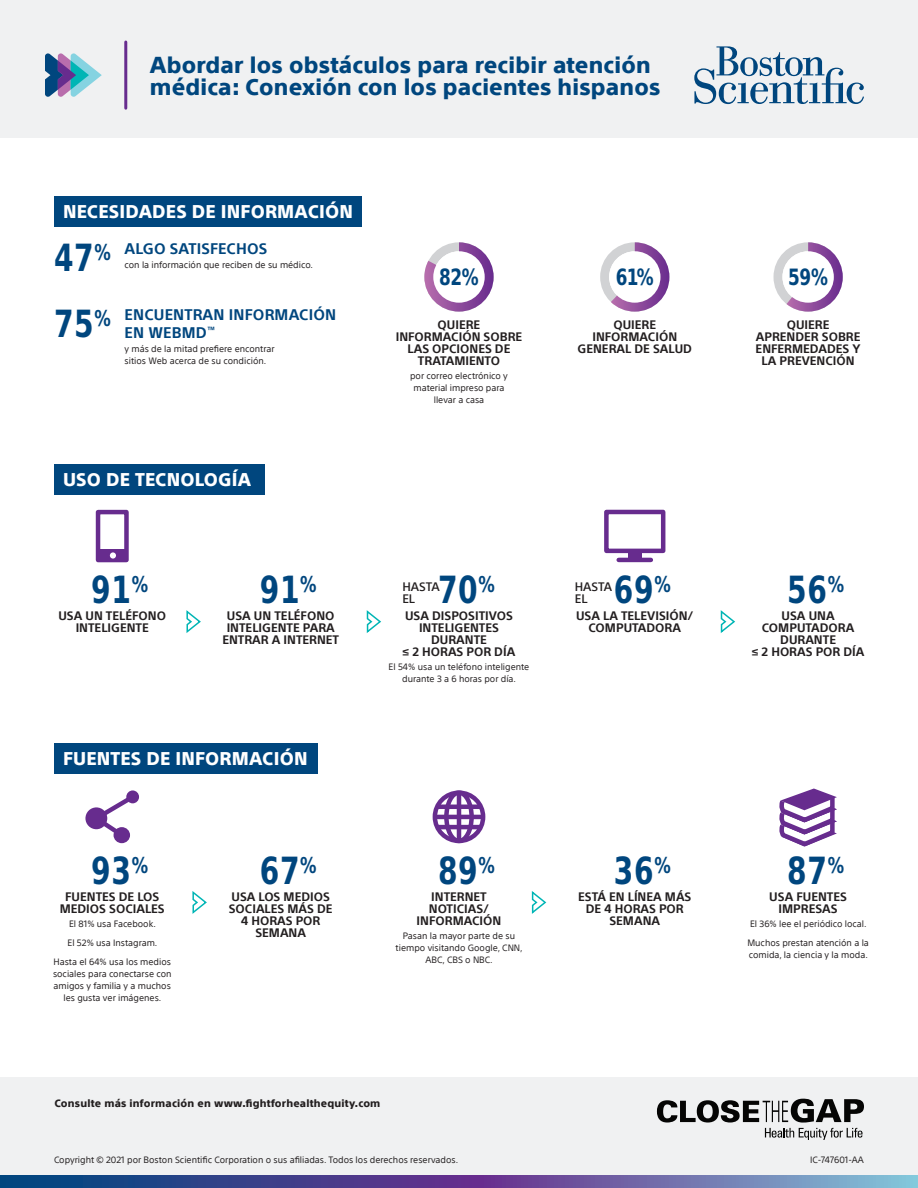
<style>
.page{position:relative;width:918px;height:1188px;background:#fff}
.page>*{position:absolute;margin:0;border:0;box-sizing:border-box;transform-origin:0 0}
.t1{font:700 37.5px "TT Slug OTF";letter-spacing:.02em;color:#00467e}
.t2{font:800 22.5px/22.5px "SST";letter-spacing:.01em;color:#00467e}
.t3{font:700 22.5px "TT Slug OTF";color:#00467e}
.t4{font:700 21.9px "TT Slug OTF";color:#00467e}
.t5{font:800 18px "SST";letter-spacing:.01em;color:#fff}
.t6{font:700 15px "SST";letter-spacing:.01em;color:#00467e}
.t7{font:700 12px/12px "SST";color:#231f20;text-align:center}
.t8{font:500 12px "SST";color:#231f20}
.t9{font:800 10.5px "SST";letter-spacing:.02em;color:#231f20}
.t10{font:9px/12px "SST";color:#231f20;text-align:center}
</style>
<div class="page">
<div style="left:600px;top:242px;width:69px;height:70px;border:9px solid #d1d2d4;border-radius:50%"></div>
<svg style="left:611px;top:242px;width:58px;height:70px"></svg>
<div style="left:609px;top:251px;width:51px;height:52px;background:#fff;border-radius:50%"></div>
<div style="left:774px;top:242px;width:69px;height:70px;border:9px solid #d1d2d4;border-radius:50%"></div>
<svg style="left:787px;top:242px;width:56px;height:70px"></svg>
<div style="left:782px;top:251px;width:52px;height:52px;background:#fff;border-radius:50%"></div>
<div style="left:0;top:1078px;width:918px;height:110px;background:#f0f1f2"></div>
<svg style="left:657px;top:1099px;width:207px;height:41px"></svg>
<div style="left:0;top:0;width:918px;height:137px;background:#f0f1f2"></div>
<svg style="left:694px;top:46px;width:170px;height:58px"></svg>
<svg style="left:45px;top:53px;width:57px;height:44px"></svg>
<hr style="left:124px;top:42px;width:3px;height:66px;background:#672c8e">
<svg style="left:0;top:1176px;width:918px;height:12px;background:#525a9b"></svg>
<div style="left:54px;top:196px;width:308px;height:31px;background:#00467e"></div>
<div style="left:54px;top:464px;width:210px;height:31px;background:#00467e"></div>
<div style="left:54px;top:743px;width:264px;height:31px;background:#00467e"></div>
<svg style="left:186px;top:610px;width:15px;height:23px"></svg>
<svg style="left:192px;top:891px;width:15px;height:23px"></svg>
<svg style="left:531px;top:891px;width:16px;height:23px"></svg>
<svg style="left:366px;top:610px;width:15px;height:23px"></svg>
<svg style="left:720px;top:610px;width:15px;height:23px"></svg>
<div style="left:628px;top:551px;width:14px;height:9px;background:#672c8e"></div>
<div style="left:604px;top:510px;width:61px;height:43px;border:4px solid #672c8e"></div>
<hr style="left:619px;top:558px;width:32px;height:4px;background:#672c8e">
<div style="left:98px;top:550px;width:30px;height:10px;background:#672c8e"></div>
<div style="left:96px;top:510px;width:33px;height:52px;border:4px solid #672c8e"></div>
<div style="left:110px;top:552px;width:6px;height:7px;background:#fff;border-radius:50%"></div>
<div style="left:433px;top:790px;width:52px;height:53px;border:4px solid #672c8e;border-radius:50%"></div>
<div style="left:444px;top:790px;width:30px;height:53px;border:4px solid #672c8e;border-radius:50%"></div>
<hr style="left:457px;top:795px;width:4px;height:44px;background:#672c8e">
<hr style="left:437px;top:815px;width:44px;height:4px;background:#672c8e">
<hr style="left:438px;top:805px;width:42px;height:4px;background:#672c8e">
<hr style="left:438px;top:825px;width:42px;height:4px;background:#672c8e">
<svg style="left:85px;top:807px;width:22px;height:22px"></svg>
<div style="left:114px;top:827px;width:16px;height:16px;background:#672c8e;border-radius:50%"></div>
<svg style="left:90px;top:791px;width:49px;height:50px"></svg>
<svg style="left:779px;top:789px;width:58px;height:58px"></svg>
<svg style="left:424px;top:242px;width:70px;height:70px"></svg>
<div style="left:433px;top:251px;width:52px;height:52px;background:#fff;border-radius:50%"></div>
<p class="t2" style="left:150px;top:53px;width:512px">Abordar los obstáculos para recibir atención médica: Conexión con los pacientes hispanos</p>
<p class="t5" style="left:63px;top:201px;width:292px">NECESIDADES DE INFORMACIÓN</p>
<p class="t1" style="left:54px;top:236px;width:58px">47<sup>%</sup></p>
<p class="t1" style="left:54px;top:302px;width:58px">75<sup>%</sup></p>
<p class="t6" style="left:125px;top:240px;width:144px">ALGO SATISFECHOS</p>
<p class="t10" style="left:125px;top:259px;width:190px">con la información que reciben de su médico.</p>
<p class="t6" style="left:125px;top:306px;width:213px">ENCUENTRAN INFORMACIÓN</p>
<p class="t6" style="left:125px;top:324px;width:92px">EN WEBMD<sup>™</sup></p>
<p class="t10" style="left:125px;top:343px;width:151px;text-align:left">y más de la mitad prefiere encontrar sitios Web acerca de su condición.</p>
<p class="t5" style="left:63px;top:469px;width:190px">USO DE TECNOLOGÍA</p>
<p class="t1" style="left:91px;top:568px;width:58px">91<sup>%</sup></p>
<p class="t1" style="left:260px;top:568px;width:58px">91<sup>%</sup></p>
<p class="t7" style="left:58px;top:610px;width:109px">USA UN TELÉFONO<br>INTELIGENTE</p>
<p class="t7" style="left:222px;top:610px;width:118px">USA UN TELÉFONO<br>INTELIGENTE PARA<br>ENTRAR A INTERNET</p>
<p class="t5" style="left:63px;top:748px;width:246px">FUENTES DE INFORMACIÓN</p>
<p class="t3" style="left:439px;top:265px;width:41px">82%</p>
<p class="t7" style="left:396px;top:319px;width:128px">QUIERE<br>INFORMACIÓN SOBRE<br>LAS OPCIONES DE<br>TRATAMIENTO</p>
<p class="t10" style="left:410px;top:370px;width:99px">por correo electrónico y material impreso para llevar a casa</p>
<p class="t1" style="left:438px;top:568px;width:41px">70</p>
<p class="t8" style="left:402px;top:580px;width:39px">HASTA</p>
<p class="t4" style="left:479px;top:572px;width:18px">%</p>
<p class="t8" style="left:402px;top:592px;width:14px">EL</p>
<p class="t7" style="left:403px;top:610px;width:114px">USA DISPOSITIVOS<br>INTELIGENTES<br>DURANTE<br>≤ 2 HORAS POR DÍA</p>
<p class="t10" style="left:389px;top:661px;width:142px">El 54% usa un teléfono inteligente durante 3 a 6 horas por día.</p>
<p class="t3" style="left:616px;top:265px;width:40px">61%</p>
<p class="t3" style="left:788px;top:265px;width:41px">59%</p>
<p class="t7" style="left:756px;top:319px;width:107px">QUIERE<br>APRENDER SOBRE<br>ENFERMEDADES Y<br>LA PREVENCIÓN</p>
<p class="t7" style="left:578px;top:319px;width:116px">QUIERE<br>INFORMACIÓN<br>GENERAL DE SALUD</p>
<p class="t1" style="left:614px;top:568px;width:41px">69</p>
<p class="t8" style="left:575px;top:580px;width:39px">HASTA</p>
<p class="t4" style="left:654px;top:572px;width:18px">%</p>
<p class="t8" style="left:575px;top:592px;width:14px">EL</p>
<p class="t1" style="left:787px;top:568px;width:58px">56<sup>%</sup></p>
<p class="t7" style="left:576px;top:610px;width:119px">USA LA TELEVISIÓN/<br>COMPUTADORA</p>
<p class="t7" style="left:752px;top:610px;width:114px">USA UNA<br>COMPUTADORA<br>DURANTE<br>≤ 2 HORAS POR DÍA</p>
<p class="t1" style="left:91px;top:849px;width:58px">93<sup>%</sup></p>
<p class="t1" style="left:260px;top:849px;width:58px">67<sup>%</sup></p>
<p class="t1" style="left:787px;top:849px;width:58px">87<sup>%</sup></p>
<p class="t1" style="left:438px;top:849px;width:58px">89<sup>%</sup></p>
<p class="t1" style="left:614px;top:849px;width:58px">36<sup>%</sup></p>
<p class="t7" style="left:60px;top:891px;width:107px">FUENTES DE LOS<br>MEDIOS SOCIALES</p>
<p class="t10" style="left:69px;top:918px;width:88px">El 81% usa Facebook.</p>
<p class="t10" style="left:68px;top:937px;width:91px">El 52% usa Instagram.</p>
<p class="t10" style="left:53px;top:956px;width:120px">Hasta el 64% usa los medios sociales para conectarse con amigos y familia y a muchos les gusta ver imágenes.</p>
<p class="t7" style="left:229px;top:891px;width:105px">USA LOS MEDIOS<br>SOCIALES MÁS DE<br>4 HORAS POR<br>SEMANA</p>
<p class="t7" style="left:431px;top:891px;width:57px">INTERNET</p>
<p class="t7" style="left:417px;top:903px;width:86px">NOTICIAS/<br>INFORMACIÓN</p>
<p class="t10" style="left:396px;top:930px;width:129px">Pasan la mayor parte de su tiempo visitando Google, CNN,<br>ABC, CBS o NBC.</p>
<p class="t7" style="left:578px;top:891px;width:115px">ESTÁ EN LÍNEA MÁS<br>DE 4 HORAS POR<br>SEMANA</p>
<p class="t7" style="left:769px;top:891px;width:79px">USA FUENTES<br>IMPRESAS</p>
<p class="t10" style="left:750px;top:918px;width:118px">El 36% lee el periódico local.</p>
<p class="t10" style="left:747px;top:937px;width:123px;text-align:left">Muchos prestan atención a la comida, la ciencia y la moda.</p>
<p class="t9" style="left:54px;top:1097px;width:328px">Consulte más información en www.fightforhealthequity.com</p>
<p class="t10" style="left:54px;top:1154px;width:406px">Copyright © 2021 por Boston Scientific Corporation o sus afiliadas. Todos los derechos reservados.</p>
<p class="t10" style="left:810px;top:1154px;width:55px">IC-747601-AA</p>
</div>
